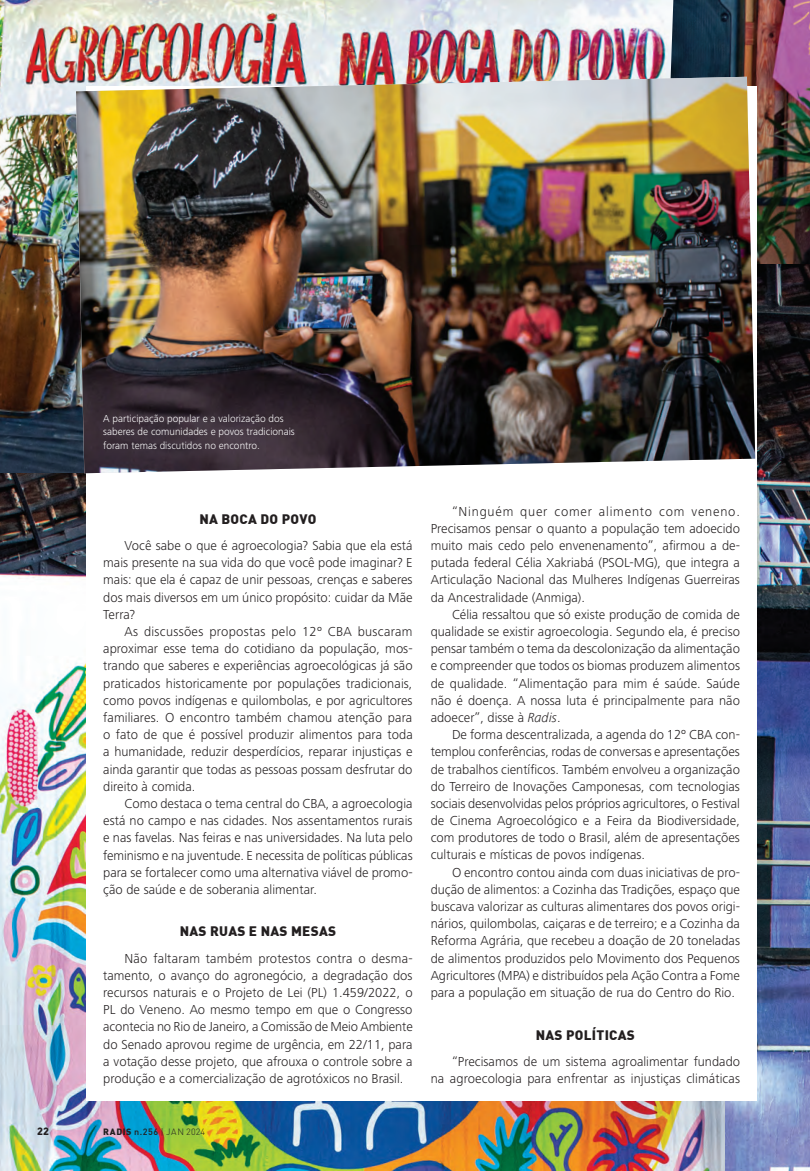
<style>
.page{position:relative;width:810px;height:1171px;background:#fff}
.page>*{position:absolute;margin:0;border:0;box-sizing:border-box;transform-origin:0 0}
.t1{font:300 13.5px/17.2px "Frutiger Next LT";color:#231f20;text-align:justify}
.t2{font:900 13.5px "DIN";letter-spacing:.02em;color:#231f20}
.t3{font:300 10.5px/13.5px "Frutiger Next LT";color:#fff}
.t4{font:900 10.5px "DIN";color:#231f20}
.t5{font:300 9px "DIN";letter-spacing:.02em;color:#231f20}
.s1{font-weight:900}
.s2{font-weight:500}
.s3{font-style:italic}
</style>
<div class="page">
<img style="left:0;top:0;width:656px;height:473px">
<img style="left:0;top:473px;width:725px;height:698px">
<img style="left:656px;top:0;width:153px;height:264px">
<img style="left:725px;top:264px;width:84px;height:907px">
<div style="left:86px;top:86px;width:670px;height:1015px;background:#fff"></div>
<img style="left:76px;top:77px;width:678px;height:396px">
<p class="t3" style="left:103px;top:411px;width:193px">A participação popular e a valorização dos saberes de comunidades e povos tradicionais foram temas discutidos no encontro.</p>
<p class="t2" style="left:199px;top:510px;width:118px">NA BOCA DO POVO</p>
<p class="t1" style="left:103px;top:537px;width:311px;text-indent:21px">Você sabe o que é agroecologia? Sabia que ela está mais presente na sua vida do que você pode imaginar? E mais: que ela é capaz de unir pessoas, crenças e saberes dos mais diversos em um único propósito: cuidar da Mãe Terra?</p>
<p class="t1" style="left:103px;top:623px;width:311px;text-indent:21px">As discussões propostas pelo 12º CBA buscaram aproximar esse tema do cotidiano da população, mos&shy;trando que saberes e experiências agroecológicas já são praticados historicamente por populações tradicionais, como povos indígenas e quilombolas, e por agricultores familiares. O encontro também chamou atenção para o fato de que é possível produzir alimentos para toda a humanidade, reduzir desperdícios, reparar injustiças e ainda garantir que todas as pessoas possam desfrutar do direito à comida.</p>
<p class="t1" style="left:103px;top:795px;width:311px;text-indent:21px">Como destaca o tema central do CBA, a agroecologia está no campo e nas cidades. Nos assentamentos rurais e nas favelas. Nas feiras e nas universidades. Na luta pelo feminismo e na juventude. E necessita de políticas públicas para se fortalecer como uma alternativa viável de promo&shy;ção de saúde e de soberania alimentar.</p>
<p class="t2" style="left:179px;top:922px;width:158px">NAS RUAS E NAS MESAS</p>
<p class="t1" style="left:103px;top:949px;width:311px;text-indent:21px">Não faltaram também protestos contra o desma&shy;tamento, o avanço do agronegócio, a degradação dos recursos naturais e o Projeto de Lei (PL) 1.459/2022, o PL do Veneno. Ao mesmo tempo em que o Congresso acontecia no Rio de Janeiro, a Comissão de Meio Ambiente do Senado aprovou regime de urgência, em 22/11, para a votação desse projeto, que afrouxa o controle sobre a produção e a comercialização de agrotóxicos no Brasil.</p>
<p class="t4" style="left:37px;top:1123px;width:13px">22</p>
<p class="t5" style="left:103px;top:1125px;width:103px"><span class="s1">RADIS</span> <span class="s2">n.256</span> | JAN 2024</p>
<p class="t1" style="left:430px;top:502px;width:310px;text-indent:21px">“Ninguém quer comer alimento com veneno.<br>Precisamos pensar o quanto a população tem adoecido muito mais cedo pelo envenenamento”, afirmou a de&shy;putada federal Célia Xakriabá (PSOL-MG), que integra a Articulação Nacional das Mulheres Indígenas Guerreiras da Ancestralidade (Anmiga).</p>
<p class="t1" style="left:430px;top:606px;width:311px;text-indent:21px">Célia ressaltou que só existe produção de comida de qualidade se existir agroecologia. Segundo ela, é preciso pensar também o tema da descolonização da alimentação e compreender que todos os biomas produzem alimentos de qualidade. “Alimentação para mim é saúde. Saúde não é doença. A nossa luta é principalmente para não adoecer”, disse à <span class="s3">Radis</span>.</p>
<p class="t1" style="left:430px;top:726px;width:310px;text-indent:21px">De forma descentralizada, a agenda do 12º CBA con&shy;templou conferências, rodas de conversas e apresentações de trabalhos científicos. Também envolveu a organização do Terreiro de Inovações Camponesas, com tecnologias sociais desenvolvidas pelos próprios agricultores, o Festival de Cinema Agroecológico e a Feira da Biodiversidade, com produtores de todo o Brasil, além de apresentações culturais e místicas de povos indígenas.</p>
<p class="t1" style="left:430px;top:863px;width:310px;text-indent:21px">O encontro contou ainda com duas iniciativas de pro&shy;dução de alimentos: a Cozinha das Tradições, espaço que buscava valorizar as culturas alimentares dos povos origi&shy;nários, quilombolas, caiçaras e de terreiro; e a Cozinha da Reforma Agrária, que recebeu a doação de 20 toneladas de alimentos produzidos pelo Movimento dos Pequenos Agricultores (MPA) e distribuídos pela Ação Contra a Fome para a população em situação de rua do Centro do Rio.</p>
<p class="t2" style="left:535px;top:1025px;width:100px">NAS POLÍTICAS</p>
<p class="t1" style="left:430px;top:1052px;width:311px;text-align:right">“Precisamos de um sistema agroalimentar fundado<br>na agroecologia para enfrentar as injustiças climáticas</p>
</div>
